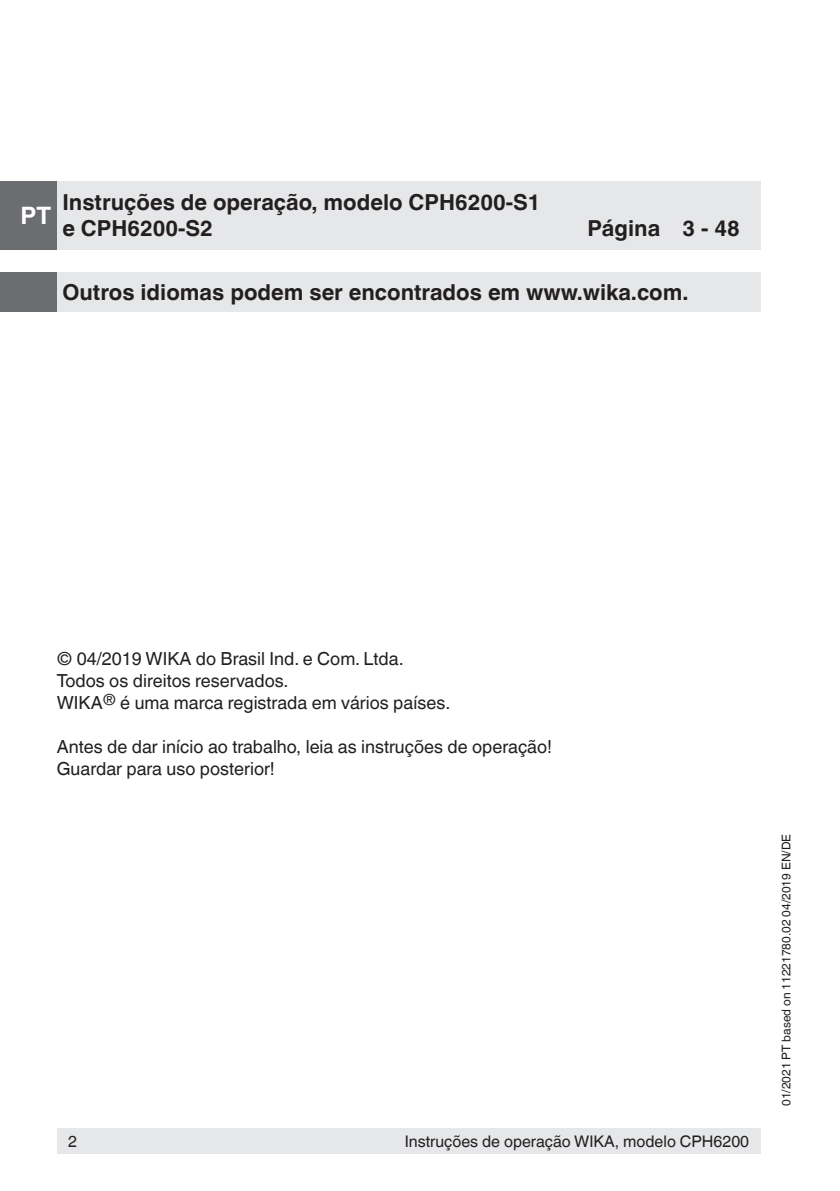
<style>
.page{position:relative;width:840px;height:1191px;background:#fff}
.page>*{position:absolute;margin:0;border:0;box-sizing:border-box;transform-origin:0 0}
.t1{font:700 24px "Helvetica World";color:#fff}
.t2{font:700 22px/26px "Helvetica World";color:#231f20}
.t3{font:18px/22px "Helvetica World";color:#231f20}
.t4{font:16px "Helvetica World";color:#231f20}
.t5{font:12px "Helvetica World";color:#231f20}
</style>
<div class="page">
<div style="left:57px;top:1128px;width:703px;height:26px;background:#e6e7e9"></div>
<div style="left:0;top:181px;width:57px;height:68px;background:#6c6d70"></div>
<div style="left:0;top:272px;width:57px;height:40px;background:#6c6d70"></div>
<div style="left:57px;top:181px;width:703px;height:68px;background:#e6e7e9"></div>
<div style="left:57px;top:272px;width:703px;height:40px;background:#e6e7e9"></div>
<h1 class="t1" style="left:20px;top:202px;width:32px">PT</h1>
<p class="t2" style="left:62px;top:190px;width:479px">Instruções de operação, modelo CPH6200-S1 e CPH6200-S2</p>
<p class="t2" style="left:587px;top:216px;width:154px">Página 3 - 48</p>
<p class="t2" style="left:62px;top:279px;width:627px">Outros idiomas podem ser encontrados em www.wika.com.</p>
<p class="t3" style="left:57px;top:648px;width:395px">© 04/2019 WIKA do Brasil Ind. e Com. Ltda.<br>Todos os direitos reservados.<br>WIKA<sup>®</sup> é uma marca registrada em vários países.</p>
<p class="t3" style="left:57px;top:736px;width:496px">Antes de dar início ao trabalho, leia as instruções de operação!<br>Guardar para uso posterior!</p>
<p class="t4" style="left:68px;top:1132px;width:10px">2</p>
<p class="t4" style="left:404px;top:1132px;width:345px">Instruções de operação WIKA, modelo CPH6200</p>
<p class="t5" style="left:778px;top:1106px;width:273px;rotate:-90deg">01/2021 PT based on 11221780.02 04/2019 EN/DE</p>
</div>
